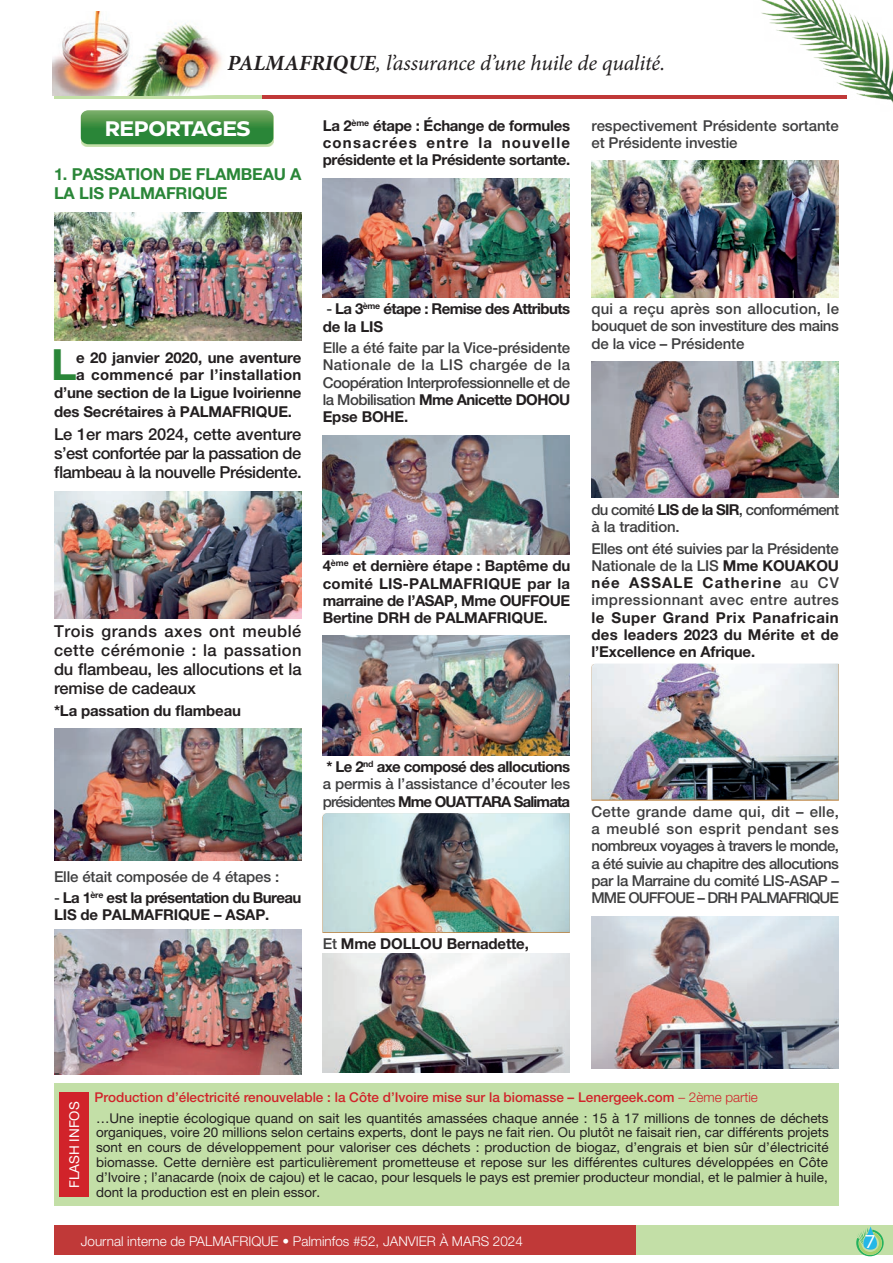
<style>
.page{position:relative;width:893px;height:1263px;background:#fff}
.page>*{position:absolute;margin:0;border:0;box-sizing:border-box;transform-origin:0 0}
.t1{font:700 43.05px "Helvetica Neue LT Pro";color:#2a8638}
.t2{font:italic 21.75px "Minion Pro";letter-spacing:-.01em;color:#231f20}
.t3{font:700 21px "Eastman Roman Trial";letter-spacing:-.025em;color:#fff}
.t4{font:18px "Lato";color:#fff}
.t5{font:500 16.5px/19px "Helvetica Neue LT Pro";letter-spacing:-.02em;color:#231f20;text-align:justify}
.t6{font:700 16.5px/19px "Helvetica Neue LT Pro";letter-spacing:-.015em;color:#2a8638}
.t7{font:500 15px/17.2px "Helvetica Neue LT Pro";letter-spacing:-.01em;color:#3e3e3f;text-align:justify}
.t8{font:700 15px/17.2px "Helvetica Neue LT Pro";letter-spacing:-.01em;color:#231f20;text-align:justify}
.t9{font:700 15px/17.2px "Helvetica Neue LT Pro";letter-spacing:-.04em;color:#231f20}
.t10{font:500 15px/17.2px "Helvetica Neue LT Pro";letter-spacing:-.05em;color:#3e3e3f}
.t11{font:13.5px/14.9px "Helvetica Neue LT Pro";color:#231f20}
.t12{font:300 13.5px "Helvetica Neue LT Pro";color:#fff}
.t13{font:13.5px "Helvetica Neue LT Pro";color:#fff}
.s1{font-weight:700}
.s2{font-weight:500;color:#3e3e3f}
.s3{font-weight:700;color:#231f20}
.s4{font-weight:500;color:#d1232a}
.s5{font-weight:300;color:#d1232a}
</style>
<div class="page">
<img style="left:753px;top:0;width:140px;height:103px">
<div style="left:636px;top:1225px;width:257px;height:29px;background:#c3dfa7"></div>
<div style="left:54px;top:1225px;width:582px;height:29px;background:#c03938"></div>
<svg style="left:856px;top:1226px;width:28px;height:30px"></svg>
<hr style="left:54px;top:96px;width:209px;height:3px;background:#c3dfa7">
<hr style="left:263px;top:96px;width:584px;height:3px;background:#c03938">
<img style="left:53px;top:11px;width:206px;height:85px">
<svg style="left:81px;top:144px;width:192px;height:3px"></svg>
<svg style="left:81px;top:110px;width:192px;height:34px;background:#449247"></svg>
<img style="left:54px;top:213px;width:247px;height:127px">
<img style="left:54px;top:491px;width:247px;height:127px">
<img style="left:54px;top:728px;width:247px;height:132px">
<img style="left:54px;top:929px;width:247px;height:145px">
<img style="left:323px;top:178px;width:247px;height:119px">
<img style="left:323px;top:435px;width:247px;height:119px">
<img style="left:323px;top:636px;width:247px;height:119px">
<img style="left:323px;top:813px;width:247px;height:119px">
<img style="left:323px;top:954px;width:247px;height:119px">
<img style="left:591px;top:161px;width:248px;height:136px">
<img style="left:591px;top:362px;width:248px;height:136px">
<img style="left:591px;top:663px;width:248px;height:137px">
<img style="left:591px;top:916px;width:248px;height:152px">
<div style="left:55px;top:1083px;width:784px;height:123px;background:#c3dfa7"></div>
<div style="left:60px;top:1092px;width:29px;height:105px;background:#d1232a"></div>
<h2 class="t2" style="left:228px;top:48px;width:439px"><span class="s1">PALMAFRIQUE</span>, l’assurance d’une huile de qualité.</h2>
<h3 class="t3" style="left:105px;top:112px;width:147px">REPORTAGES</h3>
<p class="t6" style="left:54px;top:165px;width:249px">1. PASSATION DE FLAMBEAU A<br>LA LIS PALMAFRIQUE</p>
<p class="t8" style="left:323px;top:117px;width:249px">La 2<sup>ème</sup> étape : Échange de formules consacrées entre la nouvelle présidente et la Présidente sortante.</p>
<p class="t7" style="left:591px;top:117px;width:249px">respectivement Présidente sortante et Présidente investie</p>
<h1 class="t1" style="left:51px;top:338px;width:27px">L</h1>
<p class="t8" style="left:54px;top:349px;width:249px;text-align:right">e 20 janvier 2020, une aventure<br>a commencé par l’installation d’une section de la Ligue Ivoirienne</p>
<p class="t8" style="left:54px;top:402px;width:240px">des Secrétaires à PALMAFRIQUE.</p>
<p class="t5" style="left:54px;top:424px;width:249px">Le 1er mars 2024, cette aventure s’est confortée par la passation de flambeau à la nouvelle Présidente.</p>
<p class="t9" style="left:323px;top:300px;width:249px"><span class="s2">-</span> La 3<sup>ème</sup> étape : Remise des Attributs de la LIS</p>
<p class="t7" style="left:323px;top:339px;width:249px">Elle a été faite par la Vice-présidente Nationale de la LIS chargée de la Coopération Interprofessionnelle et de la Mobilisation <span class="s3">Mme Anicette DOHOU Epse BOHE.</span></p>
<p class="t5" style="left:54px;top:621px;width:249px">Trois grands axes ont meublé cette cérémonie : la passation du flambeau, les allocutions et la remise de cadeaux</p>
<p class="t8" style="left:54px;top:701px;width:189px">*La passation du flambeau</p>
<p class="t8" style="left:323px;top:557px;width:249px">4<sup>ème</sup> et dernière étape : Baptême du comité LIS-PALMAFRIQUE par la marraine de l’ASAP, Mme OUFFOUE Bertine DRH de PALMAFRIQUE.</p>
<p class="t8" style="left:323px;top:758px;width:249px">* Le 2<sup>nd</sup> axe composé des allocutions <span class="s2">a permis à l’assistance d’écouter les présidentes</span> Mme OUATTARA Salimata</p>
<p class="t7" style="left:54px;top:867px;width:227px">Elle était composée de 4 étapes :</p>
<p class="t9" style="left:54px;top:889px;width:249px"><span class="s2">-</span> La 1<sup>ère</sup> est la présentation du Bureau<br>LIS de PALMAFRIQUE – ASAP.</p>
<p class="t8" style="left:323px;top:935px;width:208px"><span class="s2">Et</span> Mme DOLLOU Bernadette,</p>
<p class="t7" style="left:591px;top:300px;width:249px">qui a reçu après son allocution, le bouquet de son investiture des mains de la vice – Présidente</p>
<p class="t10" style="left:591px;top:501px;width:249px">du comité <span class="s3">LIS de la SIR</span>, conformément à la tradition.</p>
<p class="t7" style="left:591px;top:539px;width:249px">Elles ont été suivies par la Présidente Nationale de la LIS <span class="s3">Mme KOUAKOU née ASSALE Catherine</span> au CV impressionnant avec entre autres</p>
<p class="t8" style="left:591px;top:608px;width:249px">le Super Grand Prix Panafricain des leaders 2023 du Mérite et de l’Excellence en Afrique.</p>
<p class="t7" style="left:591px;top:803px;width:249px">Cette grande dame qui, dit – elle, a meublé son esprit pendant ses nombreux voyages à travers le monde, a été suivie au chapitre des allocutions par la Marraine du comité LIS-ASAP – MME OUFFOUE – DRH PALMAFRIQUE</p>
<p class="t7" style="left:54px;top:1064px;width:7px">-</p>
<p class="t13" style="left:66px;top:1188px;width:88px;rotate:-90deg">FLASH INFOS</p>
<p class="t11" style="left:95px;top:1087px;width:735px;line-height:20.4px"><span class="s4">Production d’électricité renouvelable : la Côte d’Ivoire mise sur la biomasse – Lenergeek.com</span> <span class="s5">– 2ème partie<br></span>…Une ineptie écologique quand on sait les quantités amassées chaque année : 15 à 17 millions de tonnes de déchets</p>
<p class="t11" style="left:96px;top:1125px;width:734px;text-align:justify">organiques, voire 20 millions selon certains experts, dont le pays ne fait rien. Ou plutôt ne faisait rien, car différents projets sont en cours de développement pour valoriser ces déchets : production de biogaz, d’engrais et bien sûr d’électricité biomasse. Cette dernière est particulièrement prometteuse et repose sur les différentes cultures développées en Côte d’Ivoire ; l’anacarde (noix de cajou) et le cacao, pour lesquels le pays est premier producteur mondial, et le palmier à huile, dont la production est en plein essor.</p>
<p class="t12" style="left:81px;top:1232px;width:444px">Journal interne de PALMAFRIQUE • Palminfos #52, JANVIER À MARS 2024</p>
<h3 class="t4" style="left:865px;top:1231px;width:12px">7</h3>
</div>
